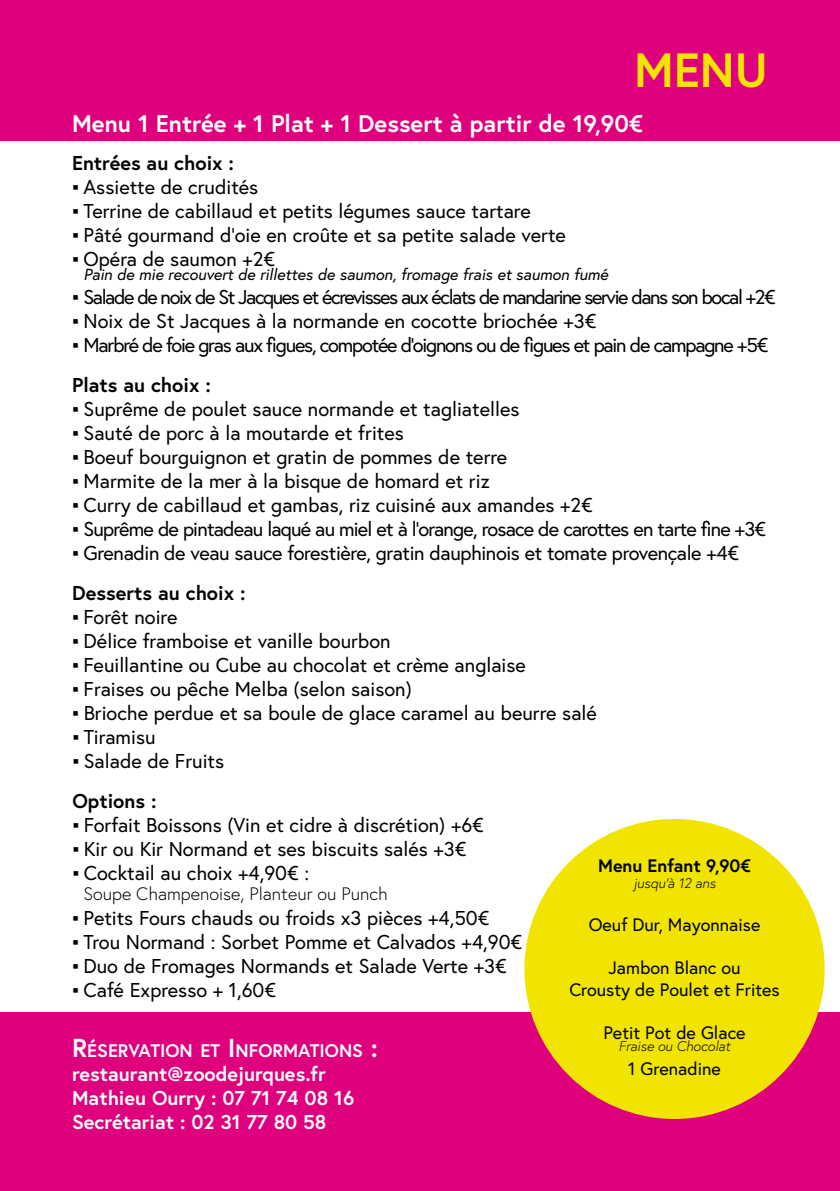
<style>
.page{position:relative;width:840px;height:1191px;background:#fff}
.page>*{position:absolute;margin:0;border:0;box-sizing:border-box;transform-origin:0 0}
.t1{font:700 48px "Europa";color:#f0e400}
.t2{font:700 24px "Europa";color:#fff}
.t3{font:20px/40px "Europa";color:#000}
.t4{font:20px/40px "Europa";letter-spacing:-.06em;color:#000}
.t5{font:20px/40px "Europa";letter-spacing:-.02em;color:#000}
.t6{font:20px "Europa";letter-spacing:-.07em;color:#000}
.t7{font:20px "Europa";letter-spacing:-.04em;color:#000}
.t8{font:700 20px/24px "Europa";color:#fff}
.t9{font:700 20px "Europa";color:#000}
.t10{font:700 18.2px "Europa";color:#fff}
.t11{font:18px/21.6px "Europa";color:#000;text-align:center}
.t12{font:300 18px "Europa";color:#000}
.t13{font:700 18px "Europa";color:#000}
.t14{font:italic 16px "Europa";color:#000}
.t15{font:italic 300 14px "Europa";color:#000}
.s1{font-family:"Arial"}
.s2{font-weight:700}
.s3{font-size:26px}
</style>
<div class="page">
<div style="left:0;top:1012px;width:839px;height:179px;background:#df007d"></div>
<div style="left:0;top:0;width:839px;height:141px;background:#df007d"></div>
<div style="left:524px;top:819px;width:300px;height:300px;background:#f0e400;border-radius:50%"></div>
<h1 class="t1" style="left:633px;top:37px;width:135px">MENU</h1>
<p class="t2" style="left:72px;top:107px;width:572px">Menu 1 Entrée + 1 Plat + 1 Dessert à partir de 19,90€</p>
<p class="t9" style="left:72px;top:149px;width:163px">Entrées au choix :</p>
<p class="t3" style="left:72px;top:167px;width:188px"><span class="s1">▪</span> Assiette de crudités</p>
<p class="t3" style="left:72px;top:191px;width:460px"><span class="s1">▪</span> Terrine de cabillaud et petits légumes sauce tartare</p>
<p class="t3" style="left:72px;top:215px;width:495px"><span class="s1">▪</span> Pâté gourmand d’oie en croûte et sa petite salade verte</p>
<p class="t3" style="left:72px;top:239px;width:204px"><span class="s1">▪</span> Opéra de saumon +2€</p>
<p class="t14" style="left:83px;top:264px;width:526px">Pain de mie recouvert de rillettes de saumon, fromage frais et saumon fumé</p>
<p class="t6" style="left:72px;top:284px;width:704px"><span class="s1">▪</span> Salade de noix de St Jacques et écrevisses aux éclats de mandarine servie dans son bocal +2€</p>
<p class="t3" style="left:72px;top:301px;width:525px"><span class="s1">▪</span> Noix de St Jacques à la normande en cocotte briochée +3€</p>
<p class="t4" style="left:72px;top:325px;width:697px"><span class="s1">▪</span> Marbré de foie gras aux figues, compotée d’oignons ou de figues et pain de campagne +5€<br><span class="s2">Plats au choix :</span></p>
<p class="t3" style="left:72px;top:389px;width:448px"><span class="s1">▪</span> Suprême de poulet sauce normande et tagliatelles</p>
<p class="t3" style="left:72px;top:413px;width:333px"><span class="s1">▪</span> Sauté de porc à la moutarde et frites</p>
<p class="t3" style="left:72px;top:437px;width:436px"><span class="s1">▪</span> Boeuf bourguignon et gratin de pommes de terre</p>
<p class="t3" style="left:72px;top:461px;width:419px"><span class="s1">▪</span> Marmite de la mer à la bisque de homard et riz</p>
<p class="t3" style="left:72px;top:485px;width:522px"><span class="s1">▪</span> Curry de cabillaud et gambas, riz cuisiné aux amandes +2€</p>
<p class="t7" style="left:72px;top:516px;width:695px"><span class="s1">▪</span> Suprême de pintadeau laqué au miel et à l’orange, rosace de carottes en tarte fine +3€</p>
<p class="t5" style="left:72px;top:533px;width:668px"><span class="s1">▪</span> Grenadin de veau sauce forestière, gratin dauphinois et tomate provençale +4€<br><span class="s2">Desserts au choix :</span></p>
<p class="t3" style="left:72px;top:597px;width:107px"><span class="s1">▪</span> Forêt noire</p>
<p class="t3" style="left:72px;top:621px;width:320px"><span class="s1">▪</span> Délice framboise et vanille bourbon</p>
<p class="t3" style="left:72px;top:645px;width:455px"><span class="s1">▪</span> Feuillantine ou Cube au chocolat et crème anglaise</p>
<p class="t3" style="left:72px;top:669px;width:341px"><span class="s1">▪</span> Fraises ou pêche Melba (selon saison)</p>
<p class="t3" style="left:72px;top:693px;width:526px"><span class="s1">▪</span> Brioche perdue et sa boule de glace caramel au beurre salé</p>
<p class="t3" style="left:72px;top:717px;width:85px"><span class="s1">▪</span> Tiramisu</p>
<p class="t3" style="left:72px;top:741px;width:153px"><span class="s1">▪</span> Salade de Fruits<br><span class="s2">Options :</span></p>
<p class="t3" style="left:72px;top:805px;width:413px"><span class="s1">▪</span> Forfait Boissons (Vin et cidre à discrétion) +6€</p>
<p class="t3" style="left:72px;top:829px;width:395px"><span class="s1">▪</span> Kir ou Kir Normand et ses biscuits salés +3€</p>
<p class="t3" style="left:72px;top:853px;width:238px"><span class="s1">▪</span> Cocktail au choix +4,90€ :</p>
<p class="t12" style="left:83px;top:883px;width:305px">Soupe Champenoise, Planteur ou Punch</p>
<p class="t3" style="left:72px;top:897px;width:418px"><span class="s1">▪</span> Petits Fours chauds ou froids x3 pièces +4,50€</p>
<p class="t3" style="left:72px;top:921px;width:451px"><span class="s1">▪</span> Trou Normand : Sorbet Pomme et Calvados +4,90€</p>
<p class="t3" style="left:72px;top:945px;width:436px"><span class="s1">▪</span> Duo de Fromages Normands et Salade Verte +3€</p>
<p class="t3" style="left:72px;top:969px;width:205px"><span class="s1">▪</span> Café Expresso + 1,60€</p>
<p class="t10" style="left:72px;top:1037px;width:307px"><span class="s3">R</span>ÉSERVATION ET <span class="s3">I</span> NFORMATIONS <span class="s3">:</span></p>
<p class="t8" style="left:72px;top:1061px;width:283px">restaurant@zoodejurques.fr<br>Mathieu Ourry : 07 71 74 08 16<br>Secrétariat : 02 31 77 80 58</p>
<p class="t13" style="left:597px;top:853px;width:154px">Menu Enfant 9,90€</p>
<p class="t15" style="left:633px;top:874px;width:84px">jusqu’à 12 ans</p>
<p class="t11" style="left:588px;top:913px;width:173px">Oeuf Dur, Mayonnaise</p>
<p class="t11" style="left:569px;top:957px;width:212px">Jambon Blanc ou<br>Crousty de Poulet et Frites</p>
<p class="t11" style="left:603px;top:1021px;width:144px">Petit Pot de Glace</p>
<p class="t15" style="left:618px;top:1037px;width:113px">Fraise ou Chocolat</p>
<p class="t11" style="left:628px;top:1057px;width:94px">1 Grenadine</p>
</div>
